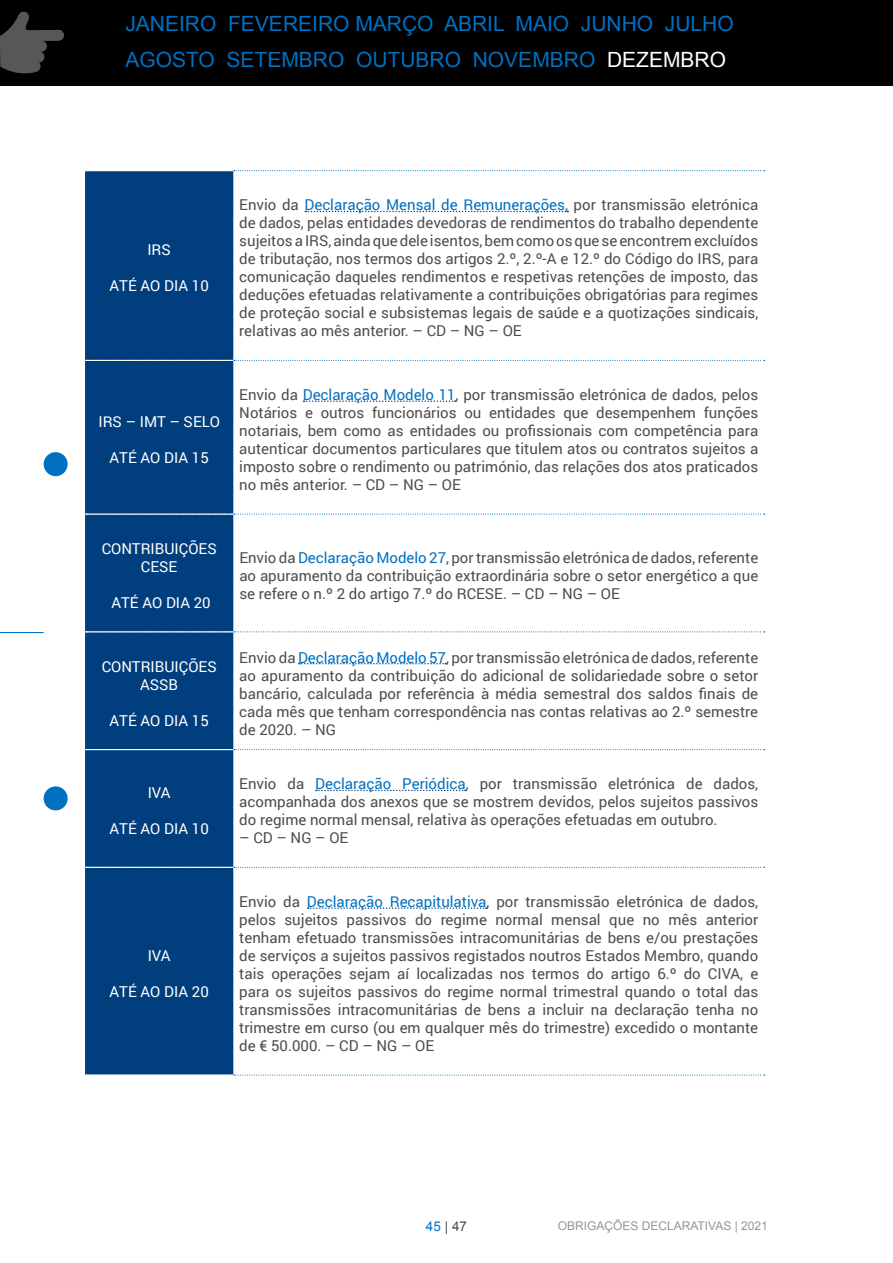
<style>
.page{position:relative;width:893px;height:1263px;background:#fff}
.page>*{position:absolute;margin:0;border:0;box-sizing:border-box;transform-origin:0 0}
.t1{font:21px/36px "Arial";color:#0070c0}
.t2{font:15px/18px "Roboto";color:#4d4d4f;text-align:justify}
.t3{font:15px/18px "Roboto";color:#fff;text-align:center}
.t4{font:13.5px "Arial";color:#4d4d4f}
.t5{font:12px "Arial";color:#939598}
.s1{color:#fff}
.s2{color:#0070c0}
</style>
<div class="page">
<div style="left:44px;top:452px;width:24px;height:24px;background:#0070c0;border-radius:50%"></div>
<div style="left:44px;top:786px;width:24px;height:24px;background:#0070c0;border-radius:50%"></div>
<hr style="left:0;top:632px;width:44px;height:1px;background:#0070c0">
<div style="left:0;top:0;width:893px;height:85px;background:#000"></div>
<svg style="left:0;top:12px;width:64px;height:61px"></svg>
<div style="left:85px;top:171px;width:148px;height:904px;background:#003e7e"></div>
<svg style="left:232px;top:170px;width:533px;height:1px"></svg>
<svg style="left:86px;top:360px;width:679px;height:1px"></svg>
<svg style="left:86px;top:514px;width:679px;height:1px"></svg>
<svg style="left:86px;top:631px;width:679px;height:1px"></svg>
<svg style="left:86px;top:749px;width:679px;height:1px"></svg>
<svg style="left:86px;top:867px;width:679px;height:1px"></svg>
<svg style="left:86px;top:1074px;width:679px;height:2px"></svg>
<svg style="left:305px;top:211px;width:263px;height:1px"></svg>
<svg style="left:304px;top:400px;width:152px;height:2px"></svg>
<svg style="left:299px;top:663px;width:147px;height:1px"></svg>
<svg style="left:316px;top:790px;width:150px;height:1px"></svg>
<svg style="left:308px;top:907px;width:179px;height:2px"></svg>
<h1 class="t1" style="left:125px;top:8px;width:610px">JANEIRO FEVEREIRO MARÇO ABRIL MAIO JUNHO JULHO<br>AGOSTO SETEMBRO OUTUBRO NOVEMBRO <span class="s1">DEZEMBRO</span></h1>
<p class="t3" style="left:147px;top:242px;width:25px">IRS</p>
<p class="t3" style="left:110px;top:278px;width:101px">ATÉ AO DIA 10</p>
<p class="t3" style="left:98px;top:414px;width:123px">IRS – IMT – SELO</p>
<p class="t3" style="left:110px;top:450px;width:101px">ATÉ AO DIA 15</p>
<p class="t3" style="left:102px;top:541px;width:117px">CONTRIBUIÇÕES<br>CESE</p>
<p class="t3" style="left:111px;top:595px;width:101px">ATÉ AO DIA 20</p>
<p class="t3" style="left:102px;top:658px;width:117px">CONTRIBUIÇÕES<br>ASSB</p>
<p class="t3" style="left:110px;top:712px;width:101px">ATÉ AO DIA 15</p>
<p class="t3" style="left:148px;top:785px;width:24px">IVA</p>
<p class="t3" style="left:110px;top:821px;width:101px">ATÉ AO DIA 10</p>
<p class="t2" style="left:239px;top:197px;width:520px">Envio da <span class="s2">Declaração Mensal de Remunerações,</span> por transmissão eletrónica de dados, pelas entidades devedoras de rendimentos do trabalho dependente sujeitos a IRS, ainda que dele isentos, bem como os que se encontrem excluídos de tributação, nos termos dos artigos 2.º, 2.º-A e 12.º do Código do IRS, para comunicação daqueles rendimentos e respetivas retenções de imposto, das deduções efetuadas relativamente a contribuições obrigatórias para regimes de proteção social e subsistemas legais de saúde e a quotizações sindicais, relativas ao mês anterior. – CD – NG – OE</p>
<p class="t2" style="left:239px;top:387px;width:520px">Envio da <span class="s2">Declaração Modelo 11</span>, por transmissão eletrónica de dados, pelos Notários e outros funcionários ou entidades que desempenhem funções notariais, bem como as entidades ou profissionais com competência para autenticar documentos particulares que titulem atos ou contratos sujeitos a imposto sobre o rendimento ou património, das relações dos atos praticados no mês anterior. – CD – NG – OE</p>
<p class="t2" style="left:239px;top:550px;width:520px">Envio da <span class="s2">Declaração Modelo 27</span>, por transmissão eletrónica de dados, referente ao apuramento da contribuição extraordinária sobre o setor energético a que se refere o n.º 2 do artigo 7.º do RCESE. – CD – NG – OE</p>
<p class="t2" style="left:239px;top:649px;width:520px">Envio da <span class="s2">Declaração Modelo 57</span>, por transmissão eletrónica de dados, referente ao apuramento da contribuição do adicional de solidariedade sobre o setor bancário, calculada por referência à média semestral dos saldos finais de cada mês que tenham correspondência nas contas relativas ao 2.º semestre de 2020. – NG</p>
<p class="t2" style="left:239px;top:776px;width:520px">Envio da <span class="s2">Declaração Periódica</span>, por transmissão eletrónica de dados, acompanhada dos anexos que se mostrem devidos, pelos sujeitos passivos do regime normal mensal, relativa às operações efetuadas em outubro.</p>
<p class="t2" style="left:239px;top:830px;width:111px">– CD – NG – OE</p>
<p class="t3" style="left:148px;top:948px;width:24px">IVA</p>
<p class="t3" style="left:110px;top:984px;width:101px">ATÉ AO DIA 20</p>
<p class="t2" style="left:239px;top:894px;width:520px">Envio da <span class="s2">Declaração Recapitulativa</span>, por transmissão eletrónica de dados, pelos sujeitos passivos do regime normal mensal que no mês anterior tenham efetuado transmissões intracomunitárias de bens e/ou prestações de serviços a sujeitos passivos registados noutros Estados Membro, quando tais operações sejam aí localizadas nos termos do artigo 6.º do CIVA, e para os sujeitos passivos do regime normal trimestral quando o total das transmissões intracomunitárias de bens a incluir na declaração tenha no trimestre em curso (ou em qualquer mês do trimestre) excedido o montante de € 50.000. – CD – NG – OE</p>
<p class="t4" style="left:426px;top:1221px;width:43px"><span class="s2">45</span> | 47</p>
<p class="t5" style="left:558px;top:1221px;width:212px">OBRIGAÇÕES DECLARATIVAS | 2021</p>
</div>
